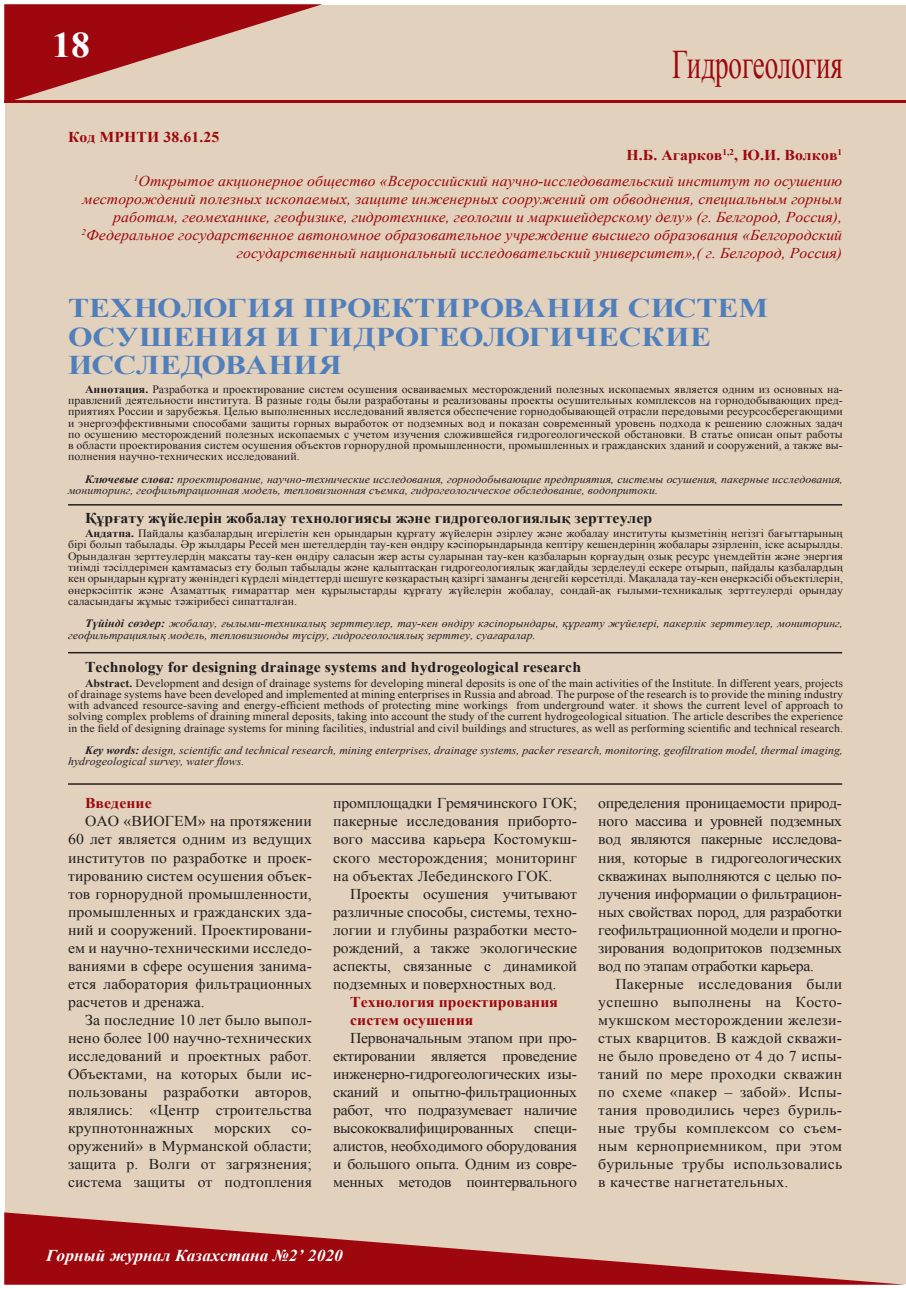
<style>
.page{position:relative;width:906px;height:1289px;background:#fff}
.page>*{position:absolute;margin:0;border:0;box-sizing:border-box;transform-origin:0 0}
.t1{font:40.5px "Times New Roman";color:#9d070d;scale:.67 1}
.t2{font:700 36px "Times New Roman";color:#fff;scale:1.05 1}
.t3{font:700 27px/28.5px "Times New Roman";letter-spacing:.005em;color:#507fbb;scale:1.17 1}
.t4{font:italic 700 16.5px "Times New Roman";letter-spacing:.005em;color:#fff;scale:1.05 1}
.t5{font:15px/18px "Times New Roman";letter-spacing:.005em;color:#231f20;text-align:justify;scale:1.05 1}
.t6{font:italic 15px/18px "Times New Roman";letter-spacing:.005em;color:#9d070d;text-align:right;scale:1.05 1}
.t7{font:700 15px "Times New Roman";letter-spacing:.005em;color:#231f20;scale:1.05 1}
.t8{font:700 15px/18px "Times New Roman";letter-spacing:.005em;color:#9d070d;scale:1.05 1}
.t9{font:11.25px/11.2px "Times New Roman";letter-spacing:.005em;color:#231f20;text-align:justify;scale:1.05 1}
.t10{font:italic 11.25px/11.2px "Times New Roman";letter-spacing:.005em;color:#231f20;scale:1.05 1}
.s1{font-weight:700;font-style:normal}
.s2{font-weight:700}
</style>
<div class="page">
<div style="left:5px;top:5px;width:900px;height:1278px;background:#e2d1bd"></div>
<svg style="left:4px;top:4px;width:318px;height:96px"></svg>
<svg style="left:4px;top:1212px;width:902px;height:72px"></svg>
<hr style="left:4px;top:100px;width:902px;height:3px;background:#9d070d">
<hr style="left:68px;top:783px;width:774px;height:1px;background:#231f20">
<hr style="left:68px;top:652px;width:774px;height:1px;background:#231f20">
<hr style="left:68px;top:504px;width:774px;height:1px;background:#231f20">
<h2 class="t2" style="left:52px;top:20px;width:38px">18</h2>
<h1 class="t1" style="left:672px;top:37px;width:256px">Гидрогеология</h1>
<h3 class="t8" style="left:68px;top:128px;width:56px">Код МРНТ</h3>
<h3 class="t8" style="left:147px;top:128px;width:70px">И 38.61.25</h3>
<h3 class="t6" style="left:134px;top:142px;width:676px;line-height:25.2px"><span class="s1">Н.Б. Агарков</span><sup>1,2</sup><span class="s1">, Ю.И. Волков</span><sup>1<br></sup><sup>1</sup>Открытое акционерное общество «Всероссийский научно-исследовательский институт по осушению</h3>
<p class="t6" style="left:82px;top:189px;width:726px">месторождений полезных ископаемых, защите инженерных сооружений от обводнения, специальным горным работам, геомеханике, геофизике, гидротехнике, геологии и маркшейдерскому делу» (г. Белгород, Россия), <sup>2</sup>Федеральное государственное автономное образовательное учреждение высшего образования «Белгородский государственный национальный исследовательский университет»,( г. Белгород, Россия)</p>
<h3 class="t3" style="left:68px;top:293px;width:578px">Технология проектирования систем осушения и гид</h3>
<h3 class="t3" style="left:376px;top:321px;width:151px">роге ологиче</h3>
<h3 class="t3" style="left:619px;top:321px;width:40px">ские</h3>
<h3 class="t3" style="left:68px;top:350px;width:236px">исследования</h3>
<p class="t9" style="left:68px;top:383px;width:739px;text-indent:17px"><span class="s2">Аннотация.</span> Разработка и проектирование систем осушения осваиваемых месторождений полезных ископаемых является одним из основных на&shy;правлений деятельности института. В разные годы были разработаны и реализованы проекты осушительных комплексов на горнодобывающих пред&shy;приятиях России и зарубежья. Целью выполненных исследований является обеспечение горнодобывающей отрасли передовыми ресурсосберегающими и энергоэффективными способами защиты горных выработок от подземных вод и показан современный уровень подхода к решению сложных задач по осушению месторождений полезных ископаемых с учетом изучения сложившейся гидрогеологической обстановки. В статье описан опыт работы в области проектирования систем осушения объектов горнорудной промышленности, промышленных и гражданских зданий и сооружений, а также вы&shy;полнения научно-технических исследований.</p>
<p class="t10" style="left:68px;top:473px;width:739px;text-indent:17px"><span class="s2">Ключевые слова:</span> проектирование, научно-технические исследования, горнодобывающие предприятия, системы осушения, пакерные исследования, мониторинг, геофильтрационная модель, тепловизионная съемка, гидрогеологическое обследование, водопритоки.</p>
<h3 class="t7" style="left:85px;top:507px;width:542px">Құрғату жүйелерін жобалау технологиясы және гидрогеологиялық зерттеулер</h3>
<p class="t9" style="left:68px;top:527px;width:739px;text-indent:17px"><span class="s2">Аңдатпа.</span> Пайдалы қазбалардың игерілетін кен орындарын құрғату жүйелерін әзірлеу және жобалау институты қызметінің негізгі бағыттарының бірі болып табылады. Әр жылдары Ресей мен шетелдердің тау-кен өндіру кәсіпорындарында кептіру кешендерінің жобалары әзірленіп, іске асырылды.<br>Орындалған зерттеулердің мақсаты тау-кен өндіру саласын жер асты суларынан тау-кен қазбаларын қорғаудың озық ресурс үнемдейтін және энергия тиімді тәсілдерімен қамтамасыз ету болып табылады және қалыптасқан гидрогеологиялық жағдайды зерделеуді ескере отырып, пайдалы қазбалардың кен орындарын құрғату жөніндегі күрделі міндеттерді шешуге көзқарастың қазіргі заманғы деңгейі көрсетілді. Мақалада тау-кен өнеркәсібі объектілерін, өнеркәсіптік және Азаматтық ғимараттар мен құрылыстарды құрғату жүйелерін жобалау, сондай-ақ ғылыми-техникалық зерттеулерді орындау саласындағы жұмыс тәжірибесі сипатталған.</p>
<p class="t10" style="left:68px;top:617px;width:739px;text-indent:17px"><span class="s2">Түйінді сөздер:</span> жобалау, ғылыми-техникалық зерттеулер, тау-кен өндіру кәсіпорындары, құрғату жүйелері, пакерлік зерттеулер, мониторинг, геофильтрациялық модель, тепловизионды түсіру, гидрогеологиялық зерттеу, суағаралар.</p>
<h3 class="t7" style="left:85px;top:657px;width:474px">Technology for designing drainage systems and hydrogeological research</h3>
<p class="t9" style="left:68px;top:677px;width:739px;text-indent:17px"><span class="s2">Abstract.</span> Development and design of drainage systems for developing mineral deposits is one of the main activities of the Institute. In different years, projects of drainage systems have been developed and implemented at mining enterprises in Russia and abroad. The purpose of the research is to provide the mining industry with advanced resource-saving and energy-efficient methods of protecting mine workings from underground water. it shows the current level of approach to solving complex problems of draining mineral deposits, taking into account the study of the current hydrogeological situation. The article describes the experience in the field of designing drainage systems for mining facilities, industrial and civil buildings and structures, as well as performing scientific and technical research.</p>
<p class="t10" style="left:68px;top:744px;width:739px;text-indent:17px"><span class="s2">Key words:</span> design, scientific and technical research, mining enterprises, drainage systems, packer research, monitoring, geofiltration model, thermal imaging, hydrogeological survey, water flows.</p>
<h3 class="t5" style="left:333px;top:794px;width:234px">промплощадки Гремячинского ГОК; пакерные исследования приборто&shy;вого массива карьера Костомукш&shy;ского месторождения; мониторинг на объектах Лебединского ГОК.</h3>
<h3 class="t5" style="left:333px;top:884px;width:234px;text-indent:17px">Проекты осушения учитывают различные способы, системы, техно&shy;логии и глубины разработки место&shy;рождений, а также экологические аспекты, связанные с динамикой подземных и поверхностных вод.</h3>
<h3 class="t8" style="left:350px;top:992px;width:199px">Технология проектирования систем осушения</h3>
<h3 class="t5" style="left:333px;top:1028px;width:234px;text-indent:17px">Первоначальным этапом при про&shy;ектировании является проведение инженерно-гидрогеологических изы&shy;сканий и опытно-фильтрационных работ, что подразумевает наличие высококвалифицированных</h3>
<h3 class="t8" style="left:85px;top:794px;width:65px">Введение</h3>
<h3 class="t5" style="left:85px;top:812px;width:12px">ОАО</h3>
<h3 class="t5" style="left:123px;top:812px;width:19px">«ВИО</h3>
<p class="t5" style="left:598px;top:794px;width:234px">определения проницаемости природ&shy;ного массива и уровней подземных вод являются пакерные исследова&shy;ния, которые в гидрогеологических скважинах выполняются с целью по&shy;лучения информации о фильтрацион&shy;ных свойствах пород, для разработки геофильтрационной модели и прогно&shy;зирования водопритоков подземных вод по этапам отработки карьера.</p>
<p class="t5" style="left:598px;top:974px;width:234px;text-indent:17px">Пакерные исследования были успешно выполнены на Косто&shy;мукшском месторождении желези&shy;стых кварцитов. В каждой скважи&shy;не было проведено от 4 до 7 испы&shy;таний по мере проходки скважин по схеме «пакер – забой». Испы&shy;тания проводились через буриль&shy;ные трубы комплексом со съем&shy;ным керноприемником, при этом бурильные трубы использовались в качестве нагнетательных.</p>
<p class="t5" style="left:68px;top:812px;width:234px;text-indent:97px">ГЕМ» на протяжении 60 лет является одним из ведущих институтов по разработке и проек&shy;тированию систем осушения объек&shy;тов горнорудной промышленности, промышленных и гражданских зда&shy;ний и сооружений. Проектировани&shy;ем и научно-техническими исследо&shy;ваниями в сфере осушения занима&shy;ется лаборатория фильтрационных расчетов и дренажа.</p>
<h3 class="t5" style="left:68px;top:1010px;width:234px;text-indent:17px">За последние 10 лет было выпол&shy;нено более 100 научно-технических исследований и проектных работ.<br>Объектами, на которых были ис&shy;пользованы разработки авторов, являлись: «Центр строительства крупнотоннажных</h3>
<h3 class="t5" style="left:333px;top:1118px;width:234px;text-indent:201px">специ&shy;алистов, необходимого оборудования и большого опыта. Одним из совре&shy;менных методов поинтервального</h3>
<h3 class="t5" style="left:68px;top:1118px;width:234px;text-indent:224px">со&shy;оружений» в Мурманской области; защита р. Волги от загрязнения; система защиты от подтопления</h3>
<h3 class="t5" style="left:214px;top:1118px;width:56px">морских</h3>
<h3 class="t4" style="left:46px;top:1244px;width:284px">Горный журнал Казахстана №2’ 2020</h3>
</div>
